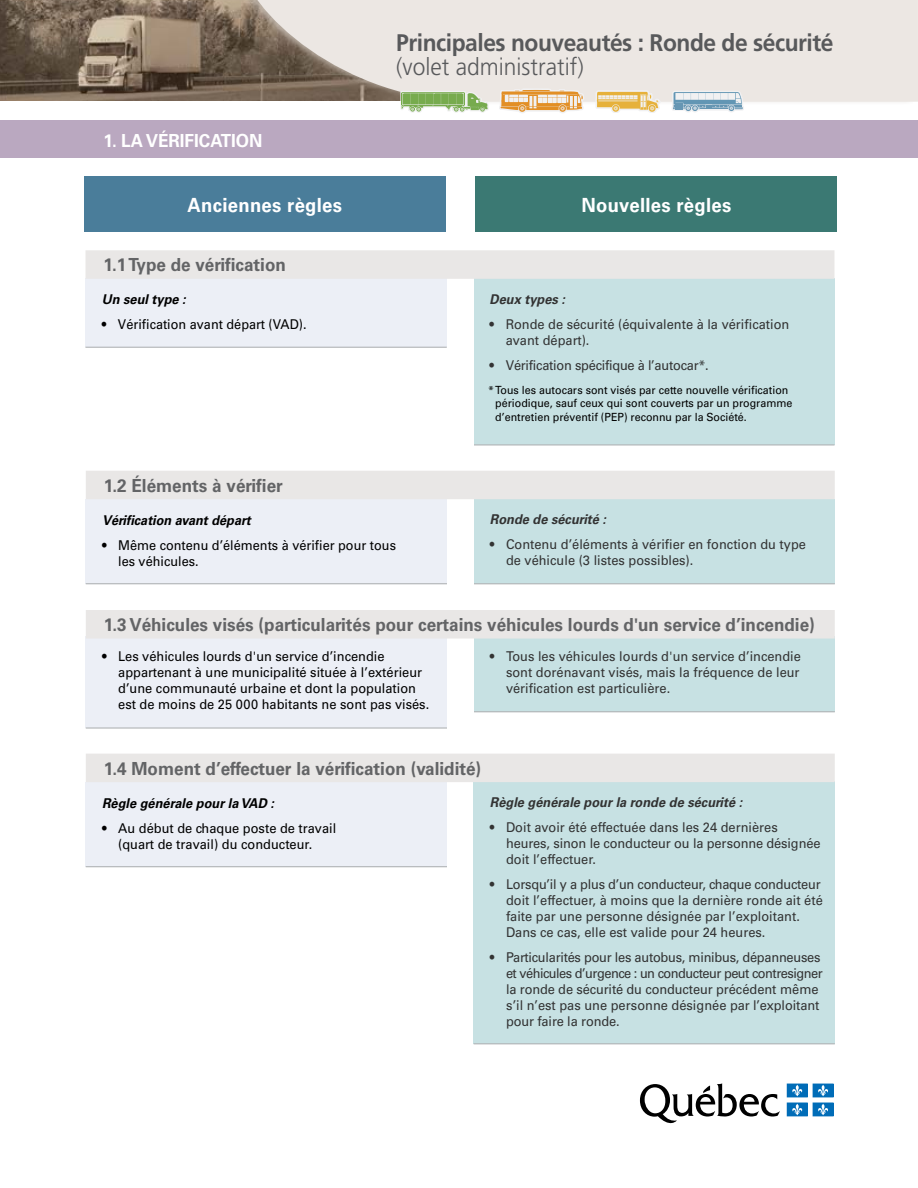
<style>
.page{position:relative;width:918px;height:1188px;background:#fff}
.page>*{position:absolute;margin:0;border:0;box-sizing:border-box;transform-origin:0 0}
.t1{font:700 24px "Frutiger LT Std";letter-spacing:-.02em;color:#58595b;scale:.95 1}
.t2{font:300 24px "Frutiger LT Std";color:#58595b;scale:.95 1}
.t3{font:700 19.5px "Univers";letter-spacing:.015em;color:#fff;scale:.95 1}
.titre_chapitre_numer{font:700 18px "Univers";color:#636466;scale:.95 1}
.Gros_titre{font:700 18px "Univers";color:#fff;scale:.95 1}
.courant{font:13.5px/16px "Univers";color:#000;scale:.95 1}
.courant-2{font:13.5px/16px "Univers";letter-spacing:-.02em;color:#000;scale:.95 1}
.sous_titre_noir{font:italic 700 13.5px "Univers";color:#000;scale:.95 1}
.courant-3{font:13.5px/16px "Univers";color:#000;scale:.94 1}
.sous_titre_noir-2{font:italic 700 13.5px "Univers";color:#000;scale:.94 1}
.courant-4{font:11.25px/13.5px "Univers";color:#000;scale:.95 1}
</style>
<div class="page">
<div style="left:84px;top:176px;width:361px;height:56px;background:#4a7d9a"></div>
<div style="left:476px;top:176px;width:361px;height:56px;background:#3b7973"></div>
<img style="left:0;top:0;width:225px;height:100px">
<div style="left:225px;top:0;width:691px;height:105px;background:#c7beb4;opacity:.85"></div>
<svg style="left:240px;top:0;width:678px;height:102px;background:#ddd6d1"></svg>
<svg style="left:400px;top:91px;width:89px;height:22px"></svg>
<svg style="left:498px;top:88px;width:87px;height:25px"></svg>
<svg style="left:595px;top:88px;width:66px;height:24px"></svg>
<hr style="left:640px;top:95px;width:3px;height:15px;background:#e8b33b">
<svg style="left:671px;top:90px;width:73px;height:22px"></svg>
<div style="left:86px;top:499px;width:361px;height:85px;background:#eceff6"></div>
<hr style="left:86px;top:583px;width:361px;height:1px;background:#b1b4b6">
<div style="left:86px;top:279px;width:361px;height:68px;background:#eceff6"></div>
<hr style="left:85px;top:347px;width:362px;height:1px;background:#b1b4b6">
<div style="left:86px;top:636px;width:361px;height:91px;background:#eceff6"></div>
<hr style="left:86px;top:727px;width:361px;height:2px;background:#b1b4b6">
<div style="left:473px;top:279px;width:362px;height:166px;background:#c7e1e3"></div>
<div style="left:474px;top:499px;width:361px;height:84px;background:#c7e1e3"></div>
<div style="left:474px;top:636px;width:361px;height:75px;background:#c7e1e3"></div>
<hr style="left:461px;top:444px;width:374px;height:2px;background:#b1b4b6">
<hr style="left:474px;top:583px;width:361px;height:1px;background:#b1b4b6">
<hr style="left:474px;top:711px;width:361px;height:1px;background:#b1b4b6">
<div style="left:447px;top:200px;width:26px;height:970px;background:#fff"></div>
<div style="left:86px;top:250px;width:748px;height:29px;background:#e9e7e6"></div>
<div style="left:86px;top:471px;width:749px;height:28px;background:#e9e7e6"></div>
<svg style="left:640px;top:1083px;width:140px;height:40px"></svg>
<div style="left:787px;top:1084px;width:20px;height:13px;background:#006cb7"></div>
<svg style="left:792px;top:1085px;width:11px;height:11px"></svg>
<div style="left:813px;top:1084px;width:20px;height:13px;background:#006cb7"></div>
<svg style="left:818px;top:1085px;width:10px;height:11px"></svg>
<div style="left:787px;top:1103px;width:20px;height:13px;background:#006cb7"></div>
<svg style="left:792px;top:1104px;width:11px;height:11px"></svg>
<div style="left:813px;top:1103px;width:20px;height:13px;background:#006cb7"></div>
<svg style="left:818px;top:1104px;width:10px;height:11px"></svg>
<div style="left:86px;top:610px;width:749px;height:29px;background:#e9e7e6"></div>
<div style="left:0;top:120px;width:918px;height:38px;background:#baa8c0"></div>
<div style="left:86px;top:782px;width:361px;height:85px;background:#eceff6"></div>
<div style="left:474px;top:782px;width:361px;height:262px;background:#c7e1e3"></div>
<hr style="left:86px;top:866px;width:361px;height:1px;background:#b1b4b6">
<div style="left:86px;top:754px;width:749px;height:28px;background:#e9e7e6"></div>
<hr style="left:474px;top:1043px;width:361px;height:1px;background:#b1b4b6">
<p class="Gros_titre" style="left:104px;top:130px;width:169px">1. LA VÉRIFICATION</p>
<h1 class="t1" style="left:396px;top:29px;width:462px">Principales nouveautés : Ronde de sécurité</h1>
<h1 class="t2" style="left:396px;top:53px;width:199px">(volet administratif)</h1>
<h2 class="t3" style="left:188px;top:194px;width:164px">Anciennes règles</h2>
<h2 class="t3" style="left:581px;top:194px;width:159px">Nouvelles règles</h2>
<p class="titre_chapitre_numer" style="left:104px;top:254px;width:194px">1.1 Type de vérification</p>
<p class="sous_titre_noir" style="left:102px;top:291px;width:90px">Un seul type :</p>
<p class="courant-3" style="left:102px;top:316px;width:219px">• Vérification avant départ (VAD).</p>
<p class="titre_chapitre_numer" style="left:104px;top:475px;width:190px">1.2 Éléments à vérifier</p>
<p class="sous_titre_noir-2" style="left:102px;top:512px;width:160px">Vérification avant départ</p>
<p class="courant-3" style="left:118px;top:537px;width:297px;text-indent:-16px">• Même contenu d’éléments à vérifier pour tous les véhicules.</p>
<p class="sous_titre_noir" style="left:490px;top:291px;width:81px">Deux types :</p>
<p class="courant" style="left:506px;top:316px;width:300px;text-indent:-16px">• Ronde de sécurité (équivalente à la vérification avant départ).</p>
<p class="courant-2" style="left:490px;top:357px;width:232px">• Vérification spécifique à l’autocar*.</p>
<p class="courant-4" style="left:495px;top:383px;width:314px;text-indent:-7px">* Tous les autocars sont visés par cette nouvelle vérification périodique, sauf ceux qui sont couverts par un programme d’entretien préventif (PEP) reconnu par la Société.</p>
<p class="sous_titre_noir" style="left:490px;top:512px;width:124px">Ronde de sécurité :</p>
<p class="courant" style="left:506px;top:537px;width:317px;text-indent:-16px">• Contenu d’éléments à vérifier en fonction du type de véhicule (3 listes possibles).</p>
<p class="titre_chapitre_numer" style="left:104px;top:614px;width:750px">1.3 Véhicules visés (particularités pour certains véhicules lourds d'un service d’incendie)</p>
<p class="courant" style="left:118px;top:649px;width:329px;text-indent:-16px">• Les véhicules lourds d'un service d’incendie appartenant à une municipalité située à l’extérieur d’une communauté urbaine et dont la population est de moins de 25 000 habitants ne sont pas visés.</p>
<p class="courant" style="left:506px;top:649px;width:312px;text-align:justify;text-indent:-16px">• Tous les véhicules lourds d'un service d’incendie sont dorénavant visés, mais la fréquence de leur vérification est particulière.</p>
<p class="titre_chapitre_numer" style="left:104px;top:758px;width:399px">1.4 Moment d’effectuer la vérification (validité)</p>
<p class="sous_titre_noir" style="left:102px;top:795px;width:183px">Règle générale pour la VAD :</p>
<p class="courant" style="left:102px;top:820px;width:248px;text-align:center">• Au début de chaque poste de travail (quart de travail) du conducteur.</p>
<p class="sous_titre_noir" style="left:490px;top:795px;width:267px">Règle générale pour la ronde de sécurité :</p>
<p class="courant" style="left:506px;top:819px;width:333px;text-indent:-16px">• Doit avoir été effectuée dans les 24 dernières heures, sinon le conducteur ou la personne désignée doit l’effectuer.</p>
<p class="courant" style="left:506px;top:876px;width:335px;text-indent:-16px">• Lorsqu’il y a plus d’un conducteur, chaque conducteur doit l’effectuer, à moins que la dernière ronde ait été faite par une personne désignée par l’exploitant.<br>Dans ce cas, elle est valide pour 24 heures.</p>
<p class="courant-2" style="left:506px;top:949px;width:335px;text-indent:-16px">• Particularités pour les autobus, minibus, dépanneuses et véhicules d’urgence : un conducteur peut contresigner la ronde de sécurité du conducteur précédent même s’il n’est pas une personne désignée par l’exploitant pour faire la ronde.</p>
</div>
